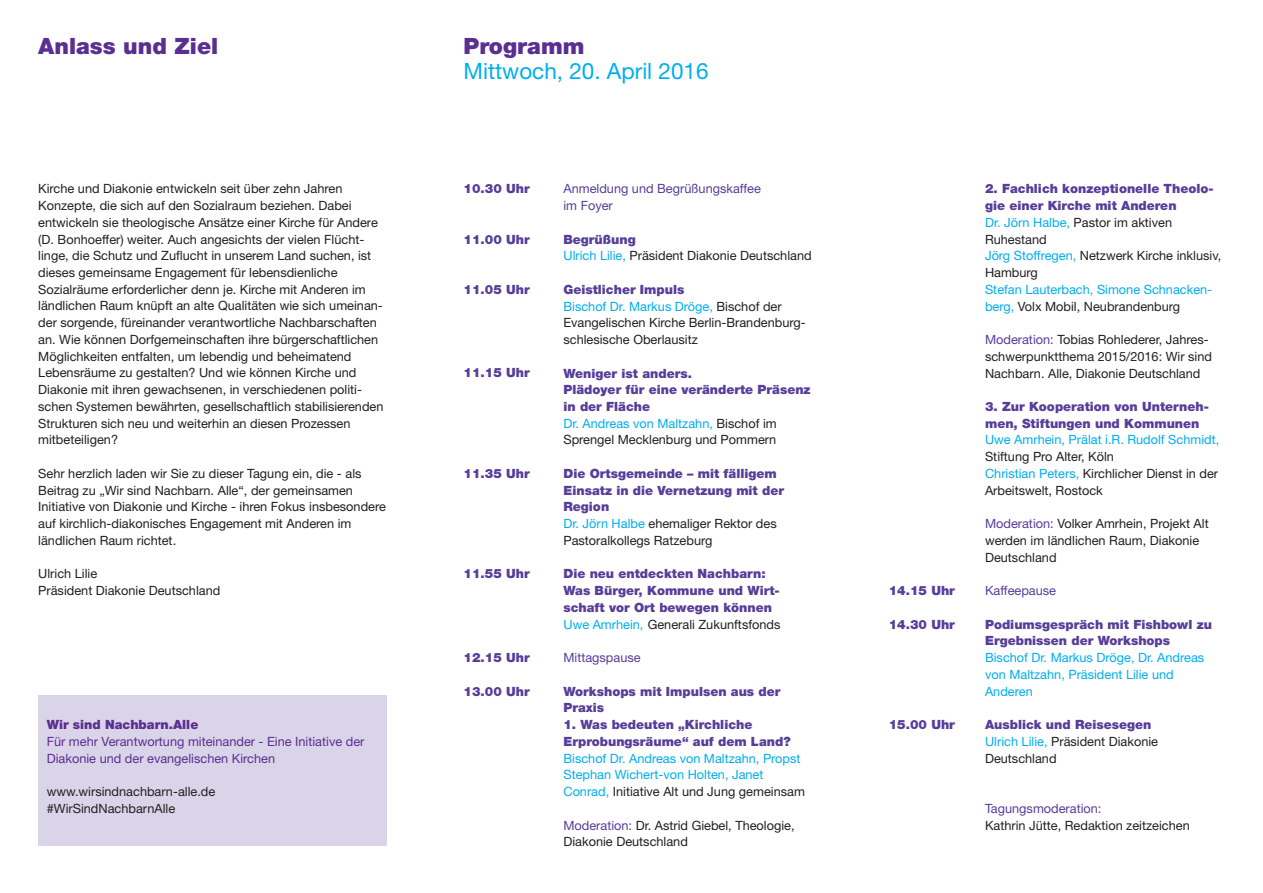
<style>
.page{position:relative;width:1263px;height:893px;background:#fff}
.page>*{position:absolute;margin:0;border:0;box-sizing:border-box;transform-origin:0 0}
.t1{font:900 22.5px "Helvetica Neue LT Pro";color:#5b2e91}
.t2{font:22.5px "Helvetica Neue LT Pro";color:#00aeef}
.t3{font:12.75px/16.8px "Helvetica Neue LT Pro";color:#231f20}
.t4{font:900 12.75px/16.8px "Helvetica Neue LT Pro";color:#573e99}
.t5{font:12.75px/16.8px "Helvetica Neue LT Pro";color:#00aeef}
.t6{font:12.75px/16.8px "Helvetica Neue LT Pro";color:#5b2e91}
.t7{font:12.75px/16.8px "Helvetica Neue LT Pro";color:#573e99}
.t8{font:900 12.75px "Helvetica Neue LT Pro";color:#5b2e91}
.s1{font-weight:900;color:#573e99}
.s2{color:#00aeef}
.s3{font-weight:400;color:#00aeef}
.s4{font-weight:400;color:#231f20}
.s5{color:#231f20}
.s6{color:#573e99}
</style>
<div class="page">
<div style="left:38px;top:695px;width:349px;height:151px;background:#dad4e9"></div>
<h1 class="t1" style="left:38px;top:33px;width:182px">Anlass und Ziel</h1>
<p class="t3" style="left:38px;top:180px;width:347px">Kirche und Diakonie entwickeln seit über zehn Jahren Konzepte, die sich auf den Sozialraum beziehen. Dabei entwickeln sie theologische Ansätze einer Kirche für Andere (D. Bonhoeffer) weiter. Auch angesichts der vielen Flücht&shy;linge, die Schutz und Zuflucht in unserem Land suchen, ist dieses gemeinsame Engagement für lebensdienliche Sozialräume erforderlicher denn je. Kirche mit Anderen im ländlichen Raum knüpft an alte Qualitäten wie sich umeinan&shy;der sorgende, füreinander verantwortliche Nachbarschaften an. Wie können Dorfgemeinschaften ihre bürgerschaftlichen Möglichkeiten entfalten, um lebendig und beheimatend Lebensräume zu gestalten? Und wie können Kirche und Diakonie mit ihren gewachsenen, in verschiedenen politi&shy;schen Systemen bewährten, gesellschaftlich stabilisierenden Strukturen sich neu und weiterhin an diesen Prozessen mitbeteiligen?</p>
<p class="t3" style="left:38px;top:465px;width:349px">Sehr herzlich laden wir Sie zu dieser Tagung ein, die - als Beitrag zu „Wir sind Nachbarn. Alle“, der gemeinsamen Initiative von Diakonie und Kirche - ihren Fokus insbesondere auf kirchlich-diakonisches Engagement mit Anderen im ländlichen Raum richtet.</p>
<p class="t3" style="left:38px;top:565px;width:184px">Ulrich Lilie<br>Präsident Diakonie Deutschland</p>
<p class="t8" style="left:47px;top:717px;width:153px">Wir sind Nachbarn.Alle</p>
<p class="t6" style="left:47px;top:732px;width:319px">Für mehr Verantwortung miteinander - Eine Initiative der<br>Diakonie und der evangelischen Kirchen</p>
<p class="t3" style="left:47px;top:783px;width:170px">www.wirsindnachbarn-alle.de #WirSindNachbarnAlle</p>
<h1 class="t1" style="left:463px;top:33px;width:122px">Programm</h1>
<h1 class="t2" style="left:463px;top:58px;width:247px">Mittwoch, 20. April 2016</h1>
<p class="t4" style="left:463px;top:180px;width:68px">10.30 Uhr</p>
<p class="t4" style="left:463px;top:231px;width:68px">11.00 Uhr</p>
<p class="t4" style="left:463px;top:281px;width:68px">11.05 Uhr</p>
<p class="t4" style="left:463px;top:364px;width:68px">11.15 Uhr</p>
<p class="t4" style="left:463px;top:465px;width:68px">11.35 Uhr</p>
<p class="t4" style="left:463px;top:565px;width:68px">11.55 Uhr</p>
<p class="t4" style="left:463px;top:649px;width:68px">12.15 Uhr</p>
<p class="t4" style="left:463px;top:683px;width:68px">13.00 Uhr</p>
<p class="t7" style="left:563px;top:180px;width:199px">Anmeldung und Begrüßungskaffee im Foyer</p>
<p class="t3" style="left:563px;top:230px;width:250px"><span class="s1">Begrüßung<br></span><span class="s2">Ulrich Lilie,</span> Präsident Diakonie Deutschland</p>
<p class="t3" style="left:563px;top:281px;width:244px"><span class="s1">Geistlicher Impuls<br></span><span class="s2">Bischof Dr. Markus Dröge,</span> Bischof der<br>Evangelischen Kirche Berlin-Brandenburg&shy;schlesische Oberlausitz</p>
<p class="t4" style="left:563px;top:364px;width:249px">Weniger ist anders.<br>Plädoyer für eine veränderte Präsenz in der Fläche<br><span class="s3">Dr. Andreas von Maltzahn,</span> <span class="s4">Bischof im<br>Sprengel Mecklenburg und Pommern</span></p>
<p class="t4" style="left:563px;top:465px;width:222px">Die Ortsgemeinde – mit fälligem<br>Einsatz in die Vernetzung mit der<br>Region<br><span class="s3">Dr. Jörn Halbe</span> <span class="s4">ehemaliger Rektor des<br>Pastoralkollegs Ratzeburg</span></p>
<p class="t4" style="left:563px;top:565px;width:219px">Die neu entdeckten Nachbarn:<br>Was Bürger, Kommune und Wirt&shy;schaft vor Ort bewegen können<br><span class="s3">Uwe Amrhein,</span> <span class="s4">Generali Zukunftsfonds</span></p>
<p class="t7" style="left:563px;top:649px;width:79px">Mittagspause</p>
<p class="t4" style="left:563px;top:683px;width:219px">Workshops mit Impulsen aus der<br>Praxis</p>
<p class="t4" style="left:563px;top:716px;width:229px">1. Was bedeuten „Kirchliche<br>Erprobungsräume“ auf dem Land?</p>
<p class="t5" style="left:563px;top:749px;width:243px">Bischof Dr. Andreas von Maltzahn, Propst<br>Stephan Wichert-von Holten, Janet<br>Conrad, <span class="s5">Initiative Alt und Jung gemeinsam</span></p>
<p class="t3" style="left:563px;top:816px;width:233px"><span class="s6">Moderation:</span> Dr. Astrid Giebel, Theologie,<br>Diakonie Deutschland</p>
<p class="t4" style="left:889px;top:582px;width:68px">14.15 Uhr</p>
<p class="t4" style="left:889px;top:616px;width:68px">14.30 Uhr</p>
<p class="t4" style="left:889px;top:716px;width:68px">15.00 Uhr</p>
<p class="t4" style="left:985px;top:180px;width:238px">2. Fachlich konzeptionelle Theolo&shy;gie einer Kirche mit Anderen<br><span class="s3">Dr. Jörn Halbe,</span> <span class="s4">Pastor im aktiven<br>Ruhestand<br></span><span class="s3">Jörg Stoffregen,</span> <span class="s4">Netzwerk Kirche inklusiv,<br>Hamburg</span></p>
<p class="t5" style="left:985px;top:281px;width:229px">Stefan Lauterbach, Simone Schnacken&shy;berg, <span class="s5">Volx Mobil, Neubrandenburg</span></p>
<p class="t3" style="left:985px;top:331px;width:228px"><span class="s6">Moderation:</span> Tobias Rohlederer, Jahres&shy;schwerpunktthema 2015/2016: Wir sind<br>Nachbarn. Alle, Diakonie Deutschland</p>
<p class="t4" style="left:985px;top:398px;width:225px">3. Zur Kooperation von Unterneh&shy;men, Stiftungen und Kommunen</p>
<p class="t5" style="left:985px;top:431px;width:236px">Uwe Amrhein, Prälat i.R. Rudolf Schmidt,</p>
<p class="t3" style="left:985px;top:448px;width:235px">Stiftung Pro Alter, Köln<br><span class="s2">Christian Peters,</span> Kirchlicher Dienst in der<br>Arbeitswelt, Rostock</p>
<p class="t3" style="left:985px;top:515px;width:225px"><span class="s6">Moderation:</span> Volker Amrhein, Projekt Alt werden im ländlichen Raum, Diakonie<br>Deutschland</p>
<p class="t7" style="left:985px;top:582px;width:73px">Kaffeepause</p>
<p class="t4" style="left:985px;top:616px;width:228px">Podiumsgespräch mit Fishbowl zu<br>Ergebnissen der Workshops</p>
<p class="t5" style="left:985px;top:649px;width:221px">Bischof Dr. Markus Dröge, Dr. Andreas von Maltzahn, Präsident Lilie und<br>Anderen</p>
<p class="t3" style="left:985px;top:716px;width:175px"><span class="s1">Ausblick und Reisesegen<br></span><span class="s2">Ulrich Lilie,</span> Präsident Diakonie<br>Deutschland</p>
<p class="t7" style="left:985px;top:800px;width:118px">Tagungsmoderation:</p>
<p class="t3" style="left:985px;top:816px;width:206px">Kathrin Jütte, Redaktion zeitzeichen</p>
</div>
